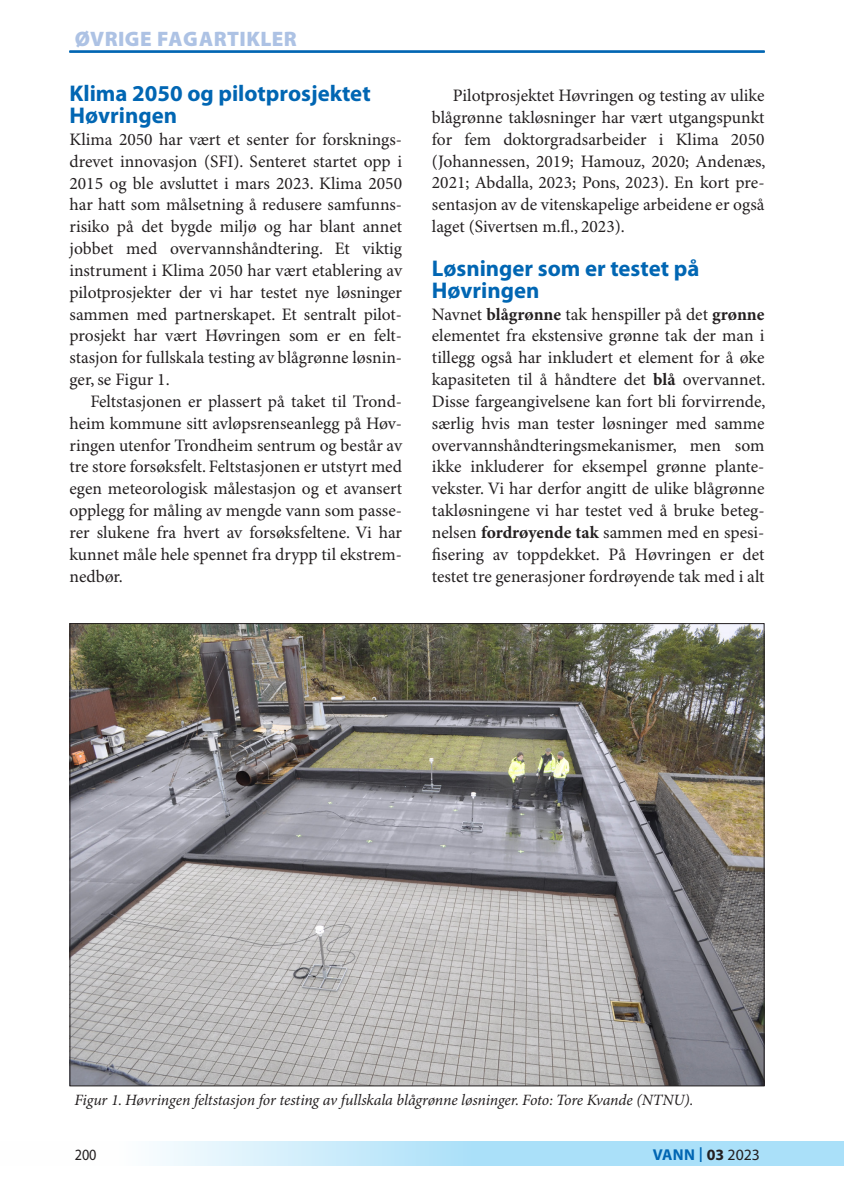
<style>
.page{position:relative;width:844px;height:1191px;background:#fff}
.page>*{position:absolute;margin:0;border:0;box-sizing:border-box;transform-origin:0 0}
.t1{font:700 22.75px/21.9px "Myriad Pro";color:#0166b3}
.t2{font:900 21px "Myriad Pro";letter-spacing:.02em;color:#adc2e4}
.t3{font:17.5px/21.9px "Minion Pro";color:#231f20;text-align:justify}
.t4{font:italic 15.75px "Minion Pro";letter-spacing:-.01em;color:#231f20}
.t5{font:700 15.75px "Myriad Pro";letter-spacing:.01em;color:#0166b3}
.t6{font:15.75px "Myriad Pro";color:#231f20;scale:.9 1}
.s1{font-weight:700}
.s2{font-weight:400;font-size:21.88px}
.s3{color:#231f20}
.s4{font-weight:400;color:#231f20}
</style>
<div class="page">
<svg style="left:157px;top:1141px;width:686px;height:25px;background:#bbe6fa"></svg>
<hr style="left:69px;top:51px;width:695px;height:1px;background:#0166b3">
<img style="left:71px;top:625px;width:691px;height:459px">
<p class="t2" style="left:75px;top:27px;width:224px">ØVRIGE FAGARTIKLER</p>
<h1 class="t1" style="left:69px;top:83px;width:302px">Klima 2050 og pilotprosjektet<br>Høvringen</h1>
<p class="t3" style="left:69px;top:129px;width:334px">Klima 2050 har vært et senter for forsknings&shy;drevet innovasjon (SFI). Senteret startet opp i 2015 og ble avsluttet i mars 2023. Klima 2050 har hatt som målsetning å redusere samfunns&shy;risiko på det bygde miljø og har blant annet jobbet med overvannshåndtering. Et viktig instrument i Klima 2050 har vært etablering av pilotprosjekter der vi har testet nye løsninger sammen med partnerskapet. Et sentralt pilot&shy;prosjekt har vært Høvringen som er en felt&shy;stasjon for fullskala testing av blågrønne løsnin&shy;ger, se Figur 1.</p>
<p class="t3" style="left:69px;top:391px;width:334px;text-indent:21px">Feltstasjonen er plassert på taket til Trond&shy;heim kommune sitt avløpsrenseanlegg på Høv&shy;ringen utenfor Trondheim sentrum og består av tre store forsøksfelt. Feltstasjonen er utstyrt med egen meteorologisk målestasjon og et avansert opplegg for måling av mengde vann som passe&shy;rer slukene fra hvert av forsøksfeltene. Vi har kunnet måle hele spennet fra drypp til ekstrem&shy;nedbør.</p>
<p class="t2" style="left:75px;top:27px;width:311px">FAGFELLEVURDERT ARTIKLER</p>
<p class="t3" style="left:432px;top:85px;width:335px;text-indent:21px">Pilotprosjektet Høvringen og testing av ulike blågrønne takløsninger har vært utgangspunkt for fem doktorgradsarbeider i Klima 2050 (Johannessen, 2019; Hamouz, 2020; Andenæs, 2021; Abdalla, 2023; Pons, 2023). En kort pre&shy;sentasjon av de vitenskapelige arbeidene er også laget (Sivertsen m.fl., 2023).</p>
<h1 class="t1" style="left:432px;top:258px;width:269px">Løsninger som er testet på<br>Høvringen</h1>
<p class="t3" style="left:432px;top:304px;width:335px">Navnet <span class="s1">blågrønne</span> tak henspiller på det <span class="s1">grønne </span>elementet fra ekstensive grønne tak der man i tillegg også har inkludert et element for å øke kapasiteten til å håndtere det <span class="s1">blå</span> overvannet.<br>Disse fargeangivelsene kan fort bli forvirrende, særlig hvis man tester løsninger med samme overvannshåndteringsmekanismer, men som ikke inkluderer for eksempel grønne plante&shy;vekster. Vi har derfor angitt de ulike blågrønne takløsningene vi har testet ved å bruke beteg&shy;nelsen <span class="s1">fordrøyende tak</span> sammen med en spesi&shy;fisering av toppdekket. På Høvringen er det testet tre generasjoner fordrøyende tak med i alt</p>
<p class="t4" style="left:74px;top:1090px;width:620px">Figur 1. Høvringen feltstasjon for testing av fullskala blågrønne løsninger. Foto: Tore Kvande (NTNU).</p>
<p class="t6" style="left:75px;top:1146px;width:26px">200</p>
<p class="t5" style="left:652px;top:1146px;width:109px">VANN <span class="s2">I</span> <span class="s3">03</span> <span class="s4">2023</span></p>
</div>
